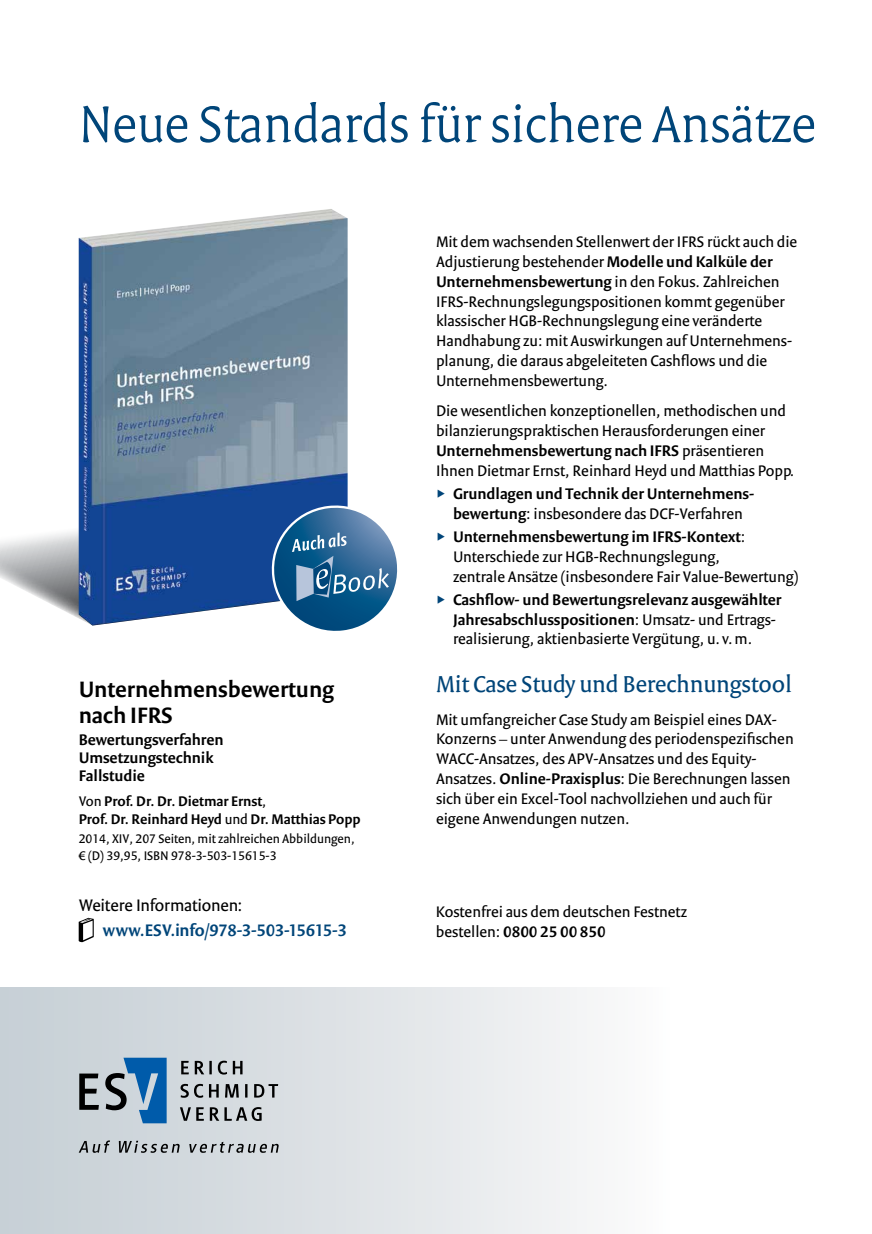
<style>
.page{position:relative;width:872px;height:1234px;background:#fff}
.page>*{position:absolute;margin:0;border:0;box-sizing:border-box;transform-origin:0 0}
.t1{font:300 55.5px "Versa Pro";letter-spacing:-.005em;color:#004579}
.t2{font:24.75px "Versa Pro";letter-spacing:-.005em;color:#004579}
.t3{font:600 24px/26.4px "Versa Sans Pro";color:#000}
.t4{font:600 18px "Versa Sans Pro";letter-spacing:-.01em;color:#004579}
.t5{font:18px "Versa Sans Pro";letter-spacing:-.005em;color:#000}
.t6{font:16.5px/19.8px "Versa Sans Pro";color:#000}
.t7{font:600 16.5px/19.8px "Versa Sans Pro";color:#000}
.t8{font:600 15px/18px "Versa Sans Pro";color:#000}
.t9{font:13.5px/16.2px "Versa Sans Pro";color:#000}
.s1{font-weight:400}
.s2{font-weight:600}
</style>
<div class="page">
<div style="left:0;top:986px;width:872px;height:247px;background:linear-gradient(to right,#c4cdd3,#fff)"></div>
<img style="left:79px;top:209px;width:268px;height:294px">
<svg style="left:0;top:503px;width:398px;height:128px"></svg>
<svg style="left:79px;top:917px;width:15px;height:25px"></svg>
<svg style="left:180px;top:1106px;width:82px;height:14px"></svg>
<svg style="left:180px;top:1083px;width:98px;height:14px"></svg>
<svg style="left:181px;top:1060px;width:61px;height:14px"></svg>
<svg style="left:105px;top:1057px;width:62px;height:65px;background:#638eb2"></svg>
<svg style="left:79px;top:1073px;width:20px;height:36px"></svg>
<svg style="left:79px;top:1140px;width:200px;height:12px;background:#a4a9ad"></svg>
<h1 class="t1" style="left:79px;top:91px;width:739px">Neue Standards für sichere Ansätze</h1>
<h3 class="t3" style="left:79px;top:675px;width:257px">Unternehmensbewertung nach IFRS</h3>
<p class="t7" style="left:79px;top:730px;width:146px;line-height:18.1px">Bewertungsverfahren<br>Umsetzungstechnik<br>Fallstudie</p>
<p class="t8" style="left:79px;top:791px;width:283px"><span class="s1">Von</span> Prof. Dr. Dr. Dietmar Ernst<span class="s1">,<br></span>Prof. Dr. Reinhard Heyd <span class="s1">und</span> Dr. Matthias Popp</p>
<p class="t9" style="left:79px;top:830px;width:277px">2014, XIV, 207 Seiten, mit zahlreichen Abbildungen, € (D) 39,95, ISBN 978-3-503-15615-3</p>
<p class="t5" style="left:79px;top:893px;width:165px">Weitere Informationen:</p>
<p class="t4" style="left:103px;top:919px;width:245px">www.ESV.info/978-3-503-15615-3</p>
<p class="t6" style="left:436px;top:232px;width:363px">Mit dem wachsenden Stellenwert der IFRS rückt auch die Adjustierung bestehender <span class="s2">Modelle und Kalküle der Unternehmensbewertung</span> in den Fokus. Zahlreichen IFRS-Rechnungslegungspositionen kommt gegenüber klassischer HGB-Rechnungslegung eine veränderte Handhabung zu: mit Auswirkungen auf Unternehmens&shy;planung, die daraus abgeleiteten Cashflows und die Unternehmensbewertung.</p>
<p class="t6" style="left:436px;top:401px;width:360px">Die wesentlichen konzeptionellen, methodischen und bilanzierungspraktischen Herausforderungen einer <span class="s2">Unternehmensbewertung nach IFRS</span> präsentieren Ihnen Dietmar Ernst, Reinhard Heyd und Matthias Popp.</p>
<p class="t7" style="left:453px;top:483px;width:303px">Grundlagen und Technik der Unternehmens&shy;bewertung<span class="s1">: insbesondere das DCF-Verfahren</span></p>
<p class="t6" style="left:453px;top:526px;width:347px"><span class="s2">Unternehmensbewertung im IFRS-Kontext</span>:<br>Unterschiede zur HGB-Rechnungslegung,<br>zentrale Ansätze (insbesondere Fair Value-Bewertung)</p>
<p class="t7" style="left:453px;top:589px;width:330px">Cashflow- und Bewertungsrelevanz ausgewählter<br>Jahresabschlusspositionen<span class="s1">: Umsatz- und Ertrags&shy;realisierung, aktienbasierte Vergütung, u. v.m.</span></p>
<h2 class="t2" style="left:436px;top:669px;width:357px">Mit Case Study und Berechnungstool</h2>
<p class="t6" style="left:436px;top:709px;width:359px">Mit umfangreicher Case Study am Beispiel eines DAX-Konzerns – unter Anwendung des periodenspezifischen WACC-Ansatzes, des APV-Ansatzes und des Equity-Ansatzes. <span class="s2">Online-Praxisplus</span>: Die Berechnungen lassen sich über ein Excel-Tool nachvollziehen und auch für eigene Anwendungen nutzen.</p>
<p class="t6" style="left:436px;top:901px;width:253px">Kostenfrei aus dem deutschen Festnetz bestellen: <span class="s2">0800 25 00 850</span></p>
</div>
